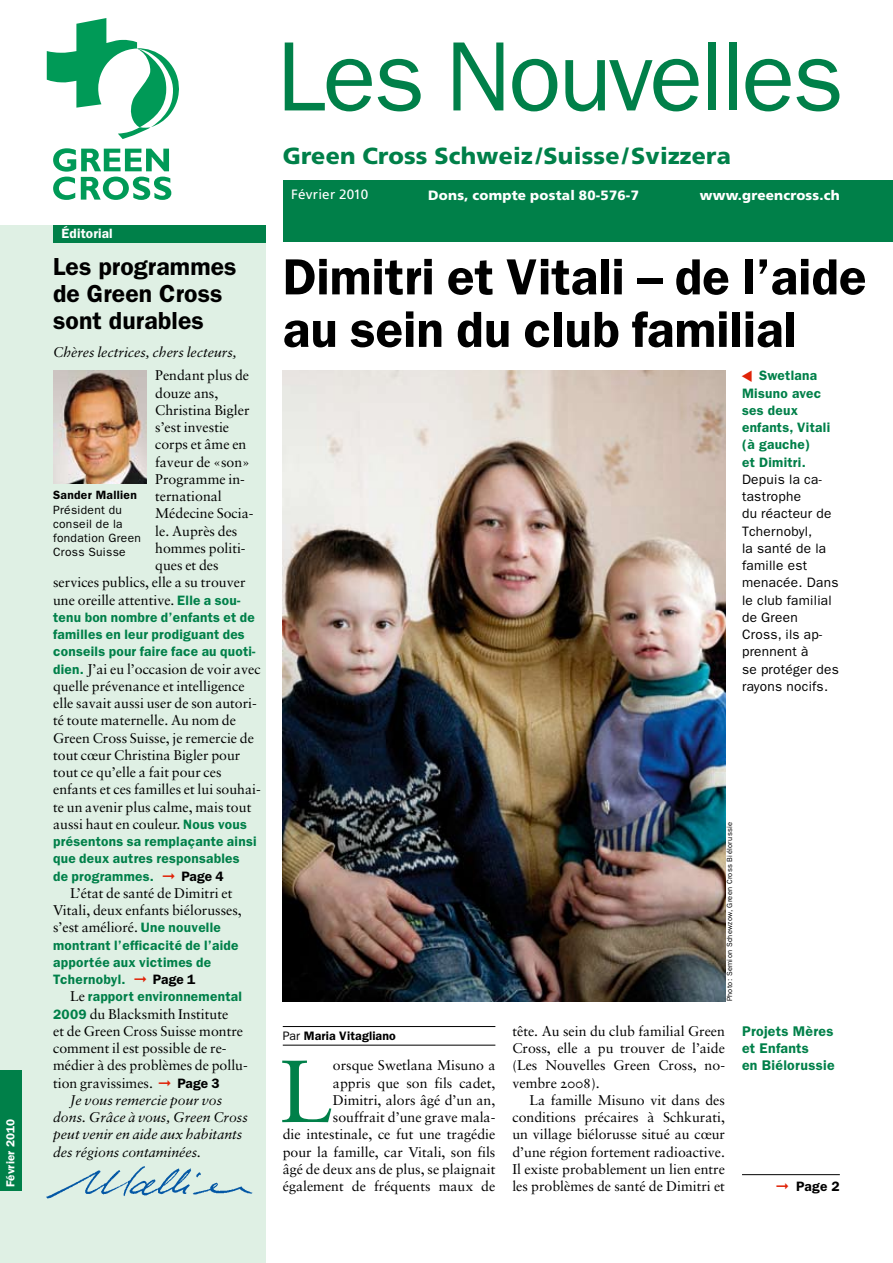
<style>
.page{position:relative;width:893px;height:1263px;background:#fff}
.page>*{position:absolute;margin:0;border:0;box-sizing:border-box;transform-origin:0 0}
.t1{font:99px "ITC Franklin Gothic Std";letter-spacing:-.03em;color:#008049}
.t2{font:88.2px "Sabon";color:#008049}
.t3{font:600 51px/52.5px "ITC Franklin Gothic Std";color:#000}
.t4{font:600 24.75px/27px "ITC Franklin Gothic Std";letter-spacing:.005em;color:#000}
.t5{font:900 23.25px "Frutiger";letter-spacing:.01em;color:#008049}
.t6{font:14.1px/17.2px "Sabon";color:#000;text-align:justify}
.t7{font:italic 14.1px "Sabon";color:#000}
.t8{font:600 14.1px/17.2px "ITC Franklin Gothic Std";letter-spacing:.02em;color:#008049}
.t9{font:600 13.65px/17.2px "ITC Franklin Gothic Std";letter-spacing:.02em;color:#008049}
.t10{font:13.65px/17.2px "ITC Franklin Gothic Std";letter-spacing:.02em;color:#000}
.t11{font:600 13.65px "ITC Franklin Gothic Std";color:#000}
.t12{font:900 13.5px "Frutiger";letter-spacing:.015em;color:#fff}
.t13{font:13.5px "Frutiger";letter-spacing:.015em;color:#fff}
.t14{font:600 13.5px "ITC Franklin Gothic Std";letter-spacing:.01em;color:#fff}
.t15{font:600 12.3px "ITC Franklin Gothic Std";letter-spacing:.01em;color:#000}
.t16{font:12px/14.2px "ITC Franklin Gothic Std";letter-spacing:.025em;color:#000}
.t17{font:600 12px "ITC Franklin Gothic Std";letter-spacing:.025em;color:#000}
.t18{font:600 11.7px "ITC Franklin Gothic Std";letter-spacing:.015em;color:#fff}
.t19{font:7.5px "ITC Franklin Gothic Std";letter-spacing:.04em;color:#000}
.s1{font-family:"ITC Franklin Gothic Std";font-weight:600;font-size:13.65px;color:#008049}
.s2{color:#e02308}
.s3{color:#000}
.s4{font-family:"Sabon";font-weight:400;font-size:14.1px;color:#000}
.s5{font-family:"ITC Franklin Gothic Std";font-weight:600;font-size:13.65px}
.s6{font-weight:400}
.s7{font-family:"Sabon Roman SC"}
</style>
<div class="page">
<div style="left:0;top:225px;width:266px;height:1038px;background:#dff0e4"></div>
<div style="left:53px;top:225px;width:213px;height:17px;background:#008049"></div>
<div style="left:283px;top:180px;width:610px;height:62px;background:#008049"></div>
<hr style="left:283px;top:1026px;width:212px;height:1px;background:#000">
<hr style="left:283px;top:1045px;width:212px;height:1px;background:#000">
<hr style="left:742px;top:1174px;width:98px;height:1px;background:#000">
<img style="left:53px;top:370px;width:94px;height:114px">
<img style="left:46px;top:1166px;width:206px;height:33px">
<div style="left:0;top:1070px;width:21px;height:121px;background:#008049"></div>
<img style="left:283px;top:370px;width:442px;height:631px">
<svg style="left:47px;top:18px;width:132px;height:121px"></svg>
<svg style="left:53px;top:148px;width:118px;height:52px"></svg>
<p class="t18" style="left:3px;top:1187px;width:70px;rotate:-90deg">Février 2010</p>
<p class="t14" style="left:62px;top:225px;width:53px">Éditorial</p>
<h3 class="t4" style="left:53px;top:253px;width:185px">Les programmes de Green Cross sont durables</h3>
<p class="t7" style="left:53px;top:344px;width:185px">Chères lectrices, chers lecteurs,</p>
<p class="t6" style="left:155px;top:367px;width:96px">Pendant plus de</p>
<p class="t6" style="left:155px;top:384px;width:65px">douze ans,</p>
<p class="t6" style="left:155px;top:401px;width:96px">Christina Bigler</p>
<p class="t6" style="left:155px;top:418px;width:76px">s’est investie</p>
<p class="t6" style="left:155px;top:436px;width:93px">corps et âme en</p>
<p class="t6" style="left:155px;top:453px;width:96px">faveur de «son»</p>
<p class="t6" style="left:155px;top:470px;width:91px">Programme in-</p>
<p class="t6" style="left:155px;top:487px;width:68px">ternational</p>
<p class="t6" style="left:155px;top:505px;width:100px">Médecine Socia-</p>
<p class="t6" style="left:155px;top:522px;width:84px">le. Auprès des</p>
<p class="t6" style="left:155px;top:539px;width:92px">hommes politi-</p>
<p class="t6" style="left:155px;top:556px;width:65px">ques et des</p>
<p class="t6" style="left:53px;top:574px;width:194px">services publics, elle a su trouver</p>
<p class="t6" style="left:53px;top:591px;width:189px">une oreille attentive. <span class="s1">Elle a sou-</span></p>
<p class="t9" style="left:53px;top:608px;width:204px">tenu bon nombre d’enfants et de familles en leur prodiguant des conseils pour faire face au quoti-</p>
<p class="t6" style="left:53px;top:660px;width:209px;text-align:left"><span class="s1">dien.</span> J’ai eu l’occasion de voir avec quelle prévenance et intelligence elle savait aussi user de son autori&shy;té toute maternelle. Au nom de Green Cross Suisse, je remercie de tout cœur Christina Bigler pour tout ce qu’elle a fait pour ces enfants et ces familles et lui souhai&shy;te un avenir plus calme, mais tout aussi haut en couleur. <span class="s1">Nous vous</span></p>
<p class="t9" style="left:53px;top:833px;width:205px">présentons sa remplaçante ainsi que deux autres responsables de programmes. <span class="s2">➞</span> <span class="s3">Page 4</span></p>
<p class="t6" style="left:53px;top:884px;width:190px;text-align:left;text-indent:17px">L’état de santé de Dimitri et<br>Vitali, deux enfants biélorusses, s’est amélioré. <span class="s1">Une nouvelle</span></p>
<p class="t9" style="left:53px;top:936px;width:187px">montrant l’efficacité de l’aide apportée aux victimes de<br>Tchernobyl. <span class="s2">➞</span> <span class="s3">Page 1</span></p>
<p class="t9" style="left:70px;top:988px;width:173px"><span class="s4">Le</span> rapport environnemental</p>
<p class="t6" style="left:53px;top:1005px;width:177px"><span class="s1">2009</span> du Blacksmith Institute</p>
<p class="t6" style="left:53px;top:1022px;width:191px">et de Green Cross Suisse montre</p>
<p class="t6" style="left:53px;top:1039px;width:175px">comment il est possible de re-</p>
<p class="t6" style="left:53px;top:1057px;width:196px">médier à des problèmes de pollu-</p>
<p class="t6" style="left:53px;top:1074px;width:168px">tion gravissimes. <span class="s2">➞</span> <span class="s5">Page 3</span></p>
<p class="t7" style="left:70px;top:1092px;width:153px">Je vous remercie pour vos</p>
<p class="t7" style="left:53px;top:1109px;width:196px">dons. Grâce à vous, Green Cross</p>
<p class="t7" style="left:53px;top:1126px;width:191px">peut venir en aide aux habitants</p>
<p class="t7" style="left:53px;top:1143px;width:150px">des régions contaminées.</p>
<p class="t17" style="left:53px;top:488px;width:85px">Sander Mallien</p>
<p class="t16" style="left:53px;top:502px;width:89px">Président du conseil de la fondation Green<br>Cross Suisse</p>
<h1 class="t1" style="left:276px;top:20px;width:569px">Les Nouvelles</h1>
<h3 class="t5" style="left:283px;top:142px;width:450px">Green Cross Schweiz/Suisse/Svizzera</h3>
<p class="t12" style="left:428px;top:187px;width:212px">Dons, compte postal 80-576-7</p>
<p class="t12" style="left:700px;top:187px;width:142px">www.greencross.ch</p>
<p class="t13" style="left:291px;top:187px;width:78px">Février 2010</p>
<h3 class="t3" style="left:283px;top:251px;width:585px">Dimitri et Vitali – de l’aide au sein du club familial</h3>
<p class="t9" style="left:742px;top:367px;width:90px;text-indent:17px">Swetlana<br>Misuno avec ses deux enfants, Vitali (à gauche)<br>et Dimitri.</p>
<p class="t10" style="left:742px;top:471px;width:98px">Depuis la ca&shy;tastrophe<br>du réacteur de<br>Tchernobyl,<br>la santé de la famille est menacée. Dans le club familial de Green<br>Cross, ils ap&shy;prennent à<br>se protéger des rayons nocifs.</p>
<p class="t15" style="left:283px;top:1028px;width:115px"><span class="s6">Par</span> Maria Vitagliano</p>
<p class="t6" style="left:283px;top:1057px;width:214px;text-align:right">orsque Swetlana Misuno a<br>appris que son fils cadet,<br>Dimitri, alors âgé d’un an, souffrait d’une grave mala-<br>die intestinale, ce fut une tragédie pour la famille, car Vitali, son fils âgé de deux ans de plus, se plaignait également de fréquents maux de</p>
<h2 class="t2" style="left:279px;top:1039px;width:55px">L</h2>
<p class="t19" style="left:725px;top:1001px;width:181px;rotate:-90deg">Photo: Semion Schewzow, Green Cross Biélorussie</p>
<p class="t6" style="left:512px;top:1022px;width:214px">tête. Au sein du club familial Green Cross, elle a pu trouver de l’aide (Les Nouvelles Green Cross, no&shy;vembre <span class="s7">2008</span>).</p>
<p class="t6" style="left:512px;top:1091px;width:214px;text-indent:17px">La famille Misuno vit dans des conditions précaires à Schkurati, un village biélorusse situé au cœur d’une région fortement radioactive.<br>Il existe probablement un lien entre les problèmes de santé de Dimitri et</p>
<p class="t8" style="left:742px;top:1022px;width:94px">Projets Mères et Enfants<br>en Biélorussie</p>
<p class="t11" style="left:776px;top:1178px;width:65px"><span class="s2">➞</span> Page 2</p>
</div>
